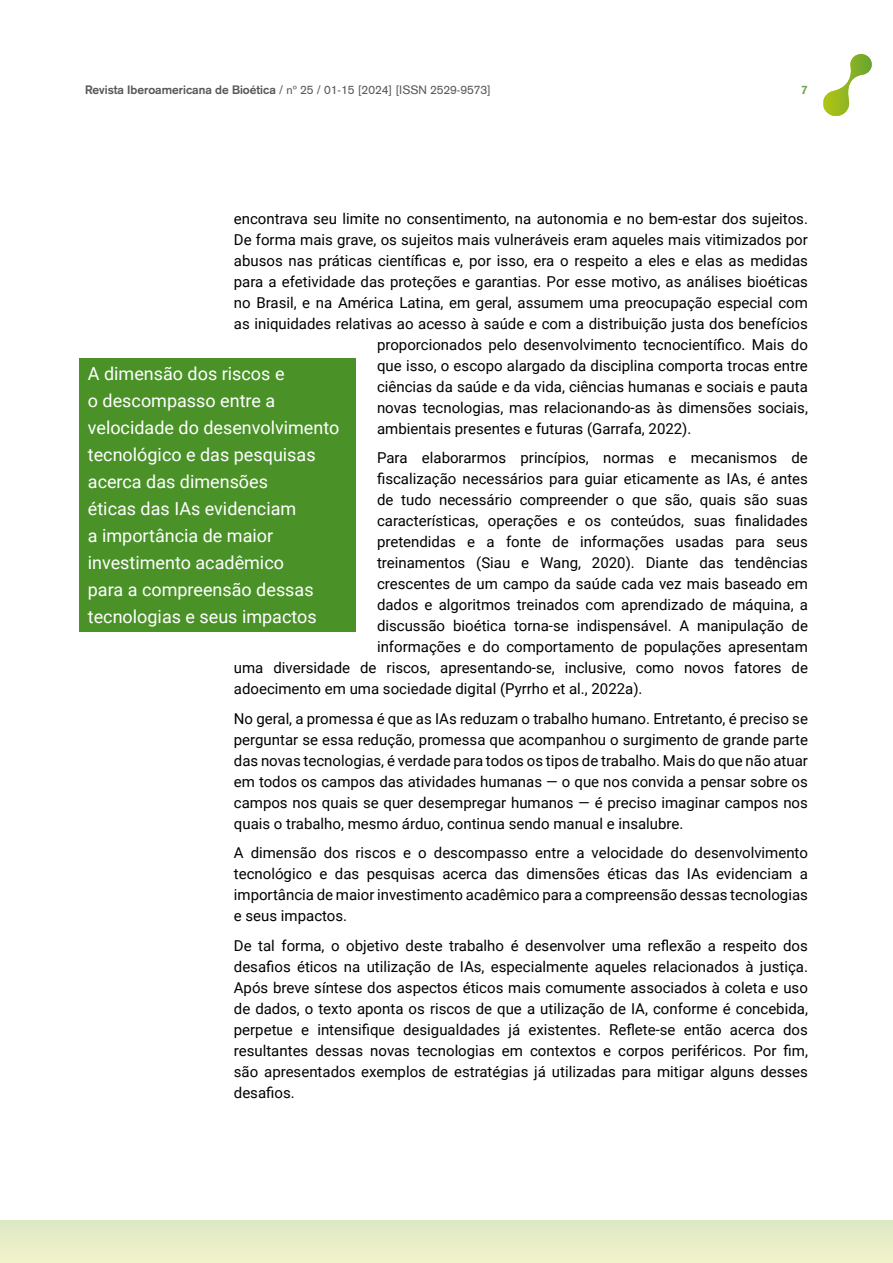
<style>
.page{position:relative;width:893px;height:1263px;background:#fff}
.page>*{position:absolute;margin:0;border:0;box-sizing:border-box;transform-origin:0 0}
.t1{font:18px/27px "Roboto";color:#fff}
.t2{font:15px/21px "Roboto";color:#000;text-align:justify}
.t3{font:12px "Akzidenz Grotesk";color:#575756}
.t4{font:700 12px "Akzidenz Grotesk";color:#74a54c}
.s1{font-weight:700}
</style>
<div class="page">
<div style="left:0;top:1220px;width:893px;height:43px;background:#e7edc8"></div>
<svg style="left:823px;top:54px;width:49px;height:62px"></svg>
<div style="left:79px;top:358px;width:277px;height:273px;background:#4a9228"></div>
<p class="t3" style="left:85px;top:83px;width:407px"><span class="s1">Revista Iberoamericana de Bioética</span> / nº 25 / 01-15 [2024] [ISSN 2529-9573]</p>
<p class="t4" style="left:801px;top:83px;width:8px">7</p>
<p class="t2" style="left:234px;top:207px;width:576px">encontrava seu limite no consentimento, na autonomia e no bem-estar dos sujeitos.</p>
<p class="t2" style="left:234px;top:228px;width:576px">De forma mais grave, os sujeitos mais vulneráveis eram aqueles mais vitimizados por</p>
<p class="t2" style="left:234px;top:249px;width:576px">abusos nas práticas científicas e, por isso, era o respeito a eles e elas as medidas</p>
<p class="t2" style="left:234px;top:270px;width:576px">para a efetividade das proteções e garantias. Por esse motivo, as análises bioéticas</p>
<p class="t2" style="left:234px;top:291px;width:576px">no Brasil, e na América Latina, em geral, assumem uma preocupação especial com</p>
<p class="t2" style="left:234px;top:312px;width:576px">as iniquidades relativas ao acesso à saúde e com a distribuição justa dos benefícios</p>
<p class="t2" style="left:377px;top:333px;width:432px">proporcionados pelo desenvolvimento tecnocientífico. Mais do</p>
<p class="t2" style="left:377px;top:354px;width:432px">que isso, o escopo alargado da disciplina comporta trocas entre</p>
<p class="t2" style="left:377px;top:375px;width:432px">ciências da saúde e da vida, ciências humanas e sociais e pauta</p>
<p class="t2" style="left:377px;top:396px;width:432px">novas tecnologias, mas relacionando-as às dimensões sociais,</p>
<p class="t2" style="left:377px;top:417px;width:316px">ambientais presentes e futuras (Garrafa, 2022).</p>
<p class="t2" style="left:377px;top:447px;width:432px">Para elaborarmos princípios, normas e mecanismos de</p>
<p class="t2" style="left:377px;top:468px;width:432px">fiscalização necessários para guiar eticamente as IAs, é antes</p>
<p class="t2" style="left:377px;top:489px;width:432px">de tudo necessário compreender o que são, quais são suas</p>
<p class="t2" style="left:377px;top:510px;width:432px">características, operações e os conteúdos, suas finalidades</p>
<p class="t2" style="left:377px;top:531px;width:432px">pretendidas e a fonte de informações usadas para seus</p>
<p class="t2" style="left:377px;top:552px;width:432px">treinamentos (Siau e Wang, 2020). Diante das tendências</p>
<p class="t2" style="left:377px;top:573px;width:432px">crescentes de um campo da saúde cada vez mais baseado em</p>
<p class="t2" style="left:377px;top:594px;width:432px">dados e algoritmos treinados com aprendizado de máquina, a</p>
<p class="t2" style="left:377px;top:615px;width:432px">discussão bioética torna-se indispensável. A manipulação de</p>
<p class="t2" style="left:377px;top:636px;width:432px">informações e do comportamento de populações apresentam</p>
<p class="t2" style="left:234px;top:657px;width:576px">uma diversidade de riscos, apresentando-se, inclusive, como novos fatores de</p>
<p class="t2" style="left:234px;top:678px;width:410px">adoecimento em uma sociedade digital (Pyrrho et al., 2022a).</p>
<p class="t2" style="left:234px;top:707px;width:576px">No geral, a promessa é que as IAs reduzam o trabalho humano. Entretanto, é preciso se perguntar se essa redução, promessa que acompanhou o surgimento de grande parte das novas tecnologias, é verdade para todos os tipos de trabalho. Mais do que não atuar em todos os campos das atividades humanas — o que nos convida a pensar sobre os campos nos quais se quer desempregar humanos — é preciso imaginar campos nos quais o trabalho, mesmo árduo, continua sendo manual e insalubre.</p>
<p class="t2" style="left:234px;top:842px;width:576px">A dimensão dos riscos e o descompasso entre a velocidade do desenvolvimento tecnológico e das pesquisas acerca das dimensões éticas das IAs evidenciam a importância de maior investimento acadêmico para a compreensão dessas tecnologias e seus impactos.</p>
<p class="t2" style="left:234px;top:934px;width:576px">De tal forma, o objetivo deste trabalho é desenvolver uma reflexão a respeito dos desafios éticos na utilização de IAs, especialmente aqueles relacionados à justiça.<br>Após breve síntese dos aspectos éticos mais comumente associados à coleta e uso de dados, o texto aponta os riscos de que a utilização de IA, conforme é concebida, perpetue e intensifique desigualdades já existentes. Reflete-se então acerca dos resultantes dessas novas tecnologias em contextos e corpos periféricos. Por fim, são apresentados exemplos de estratégias já utilizadas para mitigar alguns desses desafios.</p>
<p class="t1" style="left:88px;top:359px;width:253px">A dimensão dos riscos e<br>o descompasso entre a velocidade do desenvolvimento tecnológico e das pesquisas acerca das dimensões<br>éticas das IAs evidenciam<br>a importância de maior investimento acadêmico<br>para a compreensão dessas tecnologias e seus impactos</p>
</div>
